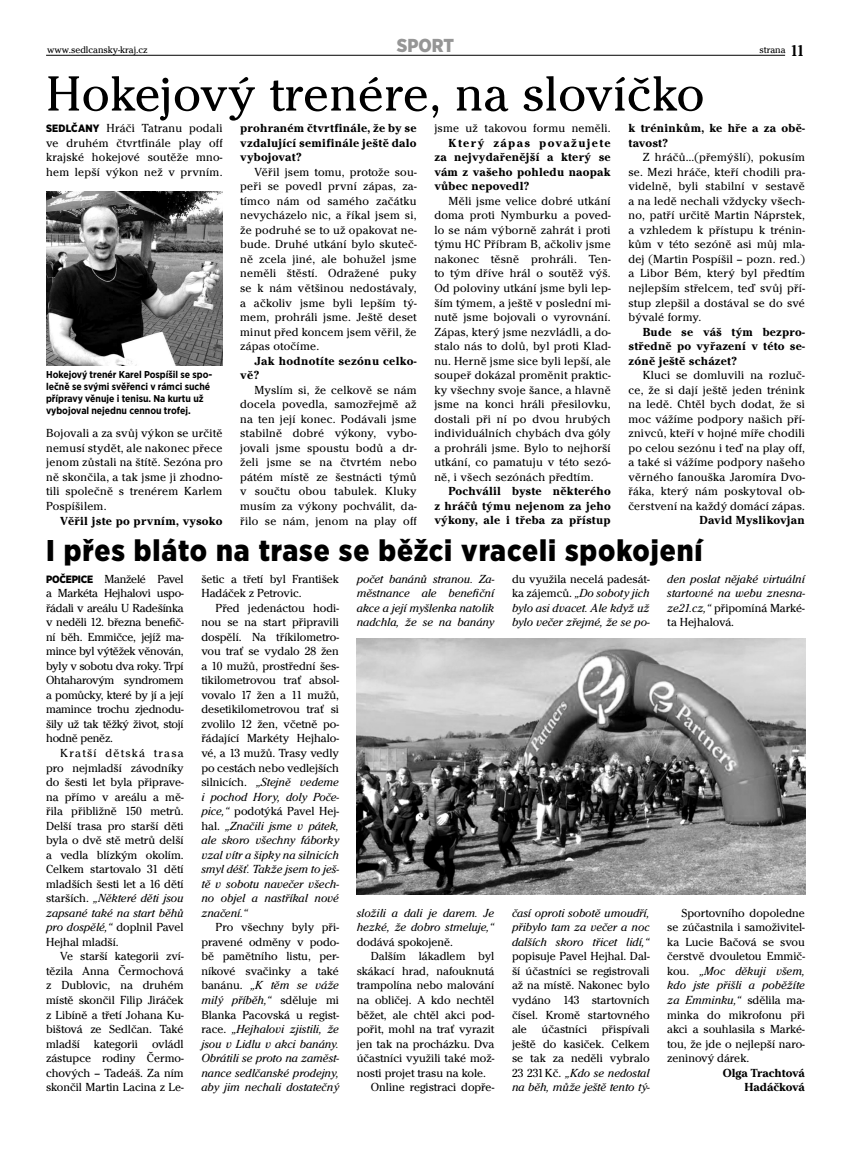
<style>
.page{position:relative;width:851px;height:1152px;background:#fff}
.page>*{position:absolute;margin:0;border:0;box-sizing:border-box;transform-origin:0 0}
.t1{font:51.25px "Cheltenham Itc TOT";letter-spacing:.01em;color:#000}
.t2{font:900 condensed 30px "Gotham CE";letter-spacing:.03em;color:#000}
.t3{font:900 condensed 18.75px "Gotham CE";color:#969696}
.t4{font:12.12px/14.5px "Cheltenham Itc TOT";color:#000;text-align:justify}
.t5{font:italic 12.12px/14.5px "Cheltenham Itc TOT";color:#000;text-align:justify}
.t6{font:700 12.12px/14.5px "Cheltenham Itc TOT";letter-spacing:.02em;color:#000;text-align:justify}
.t7{font:12.12px "Cheltenham Itc TOT";letter-spacing:.02em;color:#000}
.t8{font:700 12.12px/14.5px "Cheltenham Itc TOT";color:#000;text-align:right}
.t9{font:700 condensed 10px/12px "Gotham CE";color:#000}
.t10{font:10px "Cheltenham Itc TOT";color:#000}
.s1{font-weight:700;font-stretch:condensed;font-size:16.25px}
.s2{font-family:"Gotham CE";font-weight:900;font-stretch:condensed;font-size:10.62px}
.s3{font-style:italic}
.s4{font-style:normal}
</style>
<div class="page">
<hr style="left:46px;top:55px;width:739px;height:1px;background:#000">
<img style="left:46px;top:191px;width:176px;height:174px">
<img style="left:357px;top:638px;width:447px;height:256px">
<p class="t10" style="left:47px;top:46px;width:102px">www.sedlcansky-kraj.cz</p>
<h3 class="t3" style="left:397px;top:39px;width:59px">SPORT</h3>
<p class="t10" style="left:759px;top:46px;width:47px">strana <span class="s1">11</span></p>
<h1 class="t1" style="left:46px;top:75px;width:659px">Hokejový trenére, na slovíčko</h1>
<p class="t4" style="left:46px;top:122px;width:178px"><span class="s2">SEDLČANY</span> Hráči Tatranu podali ve druhém čtvrtfinále play off krajské hokejové soutěže mno&shy;hem lepší výkon než v prvním.</p>
<p class="t9" style="left:46px;top:369px;width:168px">Hokejový trenér Karel Pospíšil se spo&shy;lečně se svými svěřenci v rámci suché přípravy věnuje i tenisu. Na kurtu už vybojoval nejednu cennou trofej.</p>
<p class="t4" style="left:46px;top:427px;width:178px">Bojovali a za svůj výkon se určitě nemusí stydět, ale nakonec přece jenom zůstali na štítě. Sezóna pro ně skončila, a tak jsme ji zhodno&shy;tili společně s trenérem Karlem Pospíšilem.</p>
<p class="t6" style="left:60px;top:514px;width:164px">Věřil jste po prvním, vysoko</p>
<p class="t6" style="left:240px;top:122px;width:178px">prohraném čtvrtfinále, že by se vzdalující semifinále ještě dalo vybojovat?</p>
<p class="t4" style="left:240px;top:166px;width:178px;text-indent:14px">Věřil jsem tomu, protože sou&shy;peři se povedl první zápas, za&shy;tímco nám od samého začátku nevycházelo nic, a říkal jsem si, že podruhé se to už opakovat ne&shy;bude. Druhé utkání bylo skuteč&shy;ně zcela jiné, ale bohužel jsme neměli štěstí. Odražené puky se k nám většinou nedostávaly, a ačkoliv jsme byli lepším tý&shy;mem, prohráli jsme. Ještě deset minut před koncem jsem věřil, že zápas otočíme.</p>
<p class="t6" style="left:240px;top:354px;width:178px;text-indent:14px">Jak hodnotíte sezónu celko&shy;vě?</p>
<p class="t4" style="left:240px;top:383px;width:178px;text-indent:14px">Myslím si, že celkově se nám docela povedla, samozřejmě až na ten její konec. Podávali jsme stabilně dobré výkony, vybo&shy;jovali jsme spoustu bodů a dr&shy;želi jsme se na čtvrtém nebo pátém místě ze šestnácti týmů v součtu obou tabulek. Kluky musím za výkony pochválit, da&shy;řilo se nám, jenom na play off</p>
<p class="t7" style="left:434px;top:124px;width:178px">jsme už takovou formu neměli.</p>
<p class="t6" style="left:434px;top:136px;width:178px;text-indent:14px">Který zápas považujete za nejvydařenější a který se vám z vašeho pohledu naopak vůbec nepovedl?</p>
<p class="t4" style="left:434px;top:195px;width:178px;text-indent:14px">Měli jsme velice dobré utkání doma proti Nymburku a poved&shy;lo se nám výborně zahrát i proti týmu HC Příbram B, ačkoliv jsme nakonec těsně prohráli. Ten&shy;to tým dříve hrál o soutěž výš.<br>Od poloviny utkání jsme byli lep&shy;ším týmem, a ještě v poslední mi&shy;nutě jsme bojovali o vyrovnání.<br>Zápas, který jsme nezvládli, a do&shy;stalo nás to dolů, byl proti Klad&shy;nu. Herně jsme sice byli lepší, ale soupeř dokázal proměnit praktic&shy;ky všechny svoje šance, a hlavně jsme na konci hráli přesilovku, dostali při ní po dvou hrubých individuálních chybách dva góly a prohráli jsme. Bylo to nejhorší utkání, co pamatuju v této sezó&shy;ně, i všech sezónách předtím.</p>
<p class="t6" style="left:434px;top:485px;width:178px;text-indent:14px">Pochválil byste některého z hráčů týmu nejenom za jeho výkony, ale i třeba za přístup</p>
<p class="t6" style="left:628px;top:122px;width:178px">k tréninkům, ke hře a za obě&shy;tavost?</p>
<p class="t4" style="left:628px;top:151px;width:178px;text-indent:14px">Z hráčů…(přemýšlí), pokusím se. Mezi hráče, kteří chodili pra&shy;videlně, byli stabilní v sestavě a na ledě nechali vždycky všech&shy;no, patří určitě Martin Náprstek, a vzhledem k přístupu k trénin&shy;kům v této sezóně asi můj mla&shy;dej (Martin Pospíšil – pozn. red.) a Libor Bém, který byl předtím nejlepším střelcem, teď svůj pří&shy;stup zlepšil a dostával se do své bývalé formy.</p>
<p class="t6" style="left:628px;top:325px;width:178px;text-indent:14px">Bude se váš tým bezpro&shy;středně po vyřazení v této se&shy;zóně ještě scházet?</p>
<p class="t4" style="left:628px;top:369px;width:178px;text-indent:14px">Kluci se domluvili na rozluč&shy;ce, že si dají ještě jeden trénink na ledě. Chtěl bych dodat, že si moc vážíme podpory našich pří&shy;znivců, kteří v hojné míře chodili po celou sezónu i teď na play off, a také si vážíme podpory našeho věrného fanouška Jaromíra Dvo&shy;řáka, který nám poskytoval ob&shy;čerstvení na každý domácí zápas.</p>
<p class="t6" style="left:699px;top:514px;width:107px">David Myslikovjan</p>
<h2 class="t2" style="left:46px;top:539px;width:658px">I přes bláto na trase se běžci vraceli spokojení</h2>
<p class="t4" style="left:46px;top:572px;width:139px"><span class="s2">POČEPICE</span> Manželé Pavel a Markéta Hejhalovi uspo&shy;řádali v areálu U Radešínka v neděli 12. března benefič&shy;ní běh. Emmičce, jejíž ma&shy;mince byl výtěžek věnován, byly v sobotu dva roky. Trpí Ohtaharovým syndromem a pomůcky, které by jí a její mamince trochu zjednodu&shy;šily už tak těžký život, stojí hodně peněz.</p>
<p class="t4" style="left:46px;top:747px;width:139px;text-indent:14px">Kratší dětská trasa pro nejmladší závodníky do šesti let byla připrave&shy;na přímo v areálu a mě&shy;řila přibližně 150 metrů.<br>Delší trasa pro starší děti byla o dvě stě metrů delší a vedla blízkým okolím.<br>Celkem startovalo 31 dětí mladších šesti let a 16 dětí starších. <span class="s3">„Některé děti jsou zapsané také na start běhů pro dospělé,“</span> doplnil Pavel Hejhal mladší.</p>
<p class="t4" style="left:46px;top:950px;width:139px;text-indent:14px">Ve starší kategorii zví&shy;tězila Anna Čermochová z Dublovic, na druhém místě skončil Filip Jiráček z Libíně a třetí Johana Ku&shy;bištová ze Sedlčan. Také mladší kategorii ovládl zástupce rodiny Čermo&shy;chových – Tadeáš. Za ním skončil Martin Lacina z Le-</p>
<p class="t4" style="left:201px;top:572px;width:139px">šetic a třetí byl František<br>Hadáček z Petrovic.</p>
<p class="t4" style="left:201px;top:601px;width:139px;text-indent:14px">Před jedenáctou hodi&shy;nou se na start připravili dospělí. Na tříkilometro&shy;vou trať se vydalo 28 žen a 10 mužů, prostřední šes&shy;tikilometrovou trať absol&shy;vovalo 17 žen a 11 mužů, desetikilometrovou trať si zvolilo 12 žen, včetně po&shy;řádající Markéty Hejhalo&shy;vé, a 13 mužů. Trasy vedly po cestách nebo vedlejších silnicích. <span class="s3">„Stejně vedeme i pochod Hory, doly Poče&shy;pice,“</span> podotýká Pavel Hej&shy;hal. <span class="s3">„Značili jsme v pátek, ale skoro všechny fáborky vzal vítr a šipky na silnicích smyl déšť. Takže jsem to ješ&shy;tě v sobotu navečer všech&shy;no objel a nastříkal nové značení.“</span></p>
<p class="t5" style="left:201px;top:921px;width:139px;text-indent:14px"><span class="s4">Pro všechny byly při&shy;pravené odměny v podo&shy;bě pamětního listu, per&shy;níkové svačinky a také banánu.</span> „K těm se váže milý příběh,“ <span class="s4">sděluje mi Blanka Pacovská u regist&shy;race.</span> „Hejhalovi zjistili, že jsou v Lidlu v akci banány.<br>Obrátili se proto na zaměst&shy;nance sedlčanské prodejny, aby jim nechali dostatečný</p>
<p class="t5" style="left:356px;top:572px;width:139px">počet banánů stranou. Za&shy;městnance ale benefiční akce a její myšlenka natolik nadchla, že se na banány</p>
<p class="t5" style="left:512px;top:572px;width:139px"><span class="s4">du využila necelá padesát&shy;ka zájemců.</span> „Do soboty jich bylo asi dvacet. Ale když už bylo večer zřejmé, že se po-</p>
<p class="t5" style="left:356px;top:906px;width:139px">složili a dali je darem. Je hezké, že dobro stmeluje,“</p>
<p class="t4" style="left:356px;top:935px;width:98px">dodává spokojeně.</p>
<p class="t4" style="left:371px;top:950px;width:125px">Dalším lákadlem byl</p>
<p class="t4" style="left:356px;top:964px;width:139px">skákací hrad, nafouknutá</p>
<p class="t4" style="left:356px;top:979px;width:139px">trampolína nebo malování</p>
<p class="t4" style="left:356px;top:993px;width:139px">na obličej. A kdo nechtěl</p>
<p class="t4" style="left:356px;top:1008px;width:139px">běžet, ale chtěl akci pod-</p>
<p class="t4" style="left:356px;top:1022px;width:139px">pořit, mohl na trať vyrazit</p>
<p class="t4" style="left:356px;top:1037px;width:139px">jen tak na procházku. Dva</p>
<p class="t4" style="left:356px;top:1052px;width:139px">účastníci využili také mož-</p>
<p class="t4" style="left:356px;top:1066px;width:131px">nosti projet trasu na kole.</p>
<p class="t4" style="left:371px;top:1081px;width:125px">Online registraci dopře-</p>
<p class="t5" style="left:512px;top:906px;width:139px">časí oproti sobotě umoudří, přibylo tam za večer a noc dalších skoro třicet lidí,“</p>
<p class="t4" style="left:512px;top:950px;width:139px">popisuje Pavel Hejhal. Dal&shy;ší účastníci se registrovali až na místě. Nakonec bylo vydáno 143 startovních čísel. Kromě startovného ale účastníci přispívali ještě do kasiček. Celkem se tak za neděli vybralo 23 231 Kč. <span class="s3">„Kdo se nedostal na běh, může ještě tento tý-</span></p>
<p class="t5" style="left:667px;top:572px;width:139px">den poslat nějaké virtuální startovné na webu znesna&shy;ze21.cz,“ <span class="s4">připomíná Marké&shy;ta Hejhalová.</span></p>
<p class="t4" style="left:667px;top:906px;width:139px;text-indent:14px">Sportovního dopoledne se zúčastnila i samoživitel&shy;ka Lucie Bačová se svou čerstvě dvouletou Emmič&shy;kou. <span class="s3">„Moc děkuji všem, kdo jste přišli a poběžíte za Emminku,“</span> sdělila ma&shy;minka do mikrofonu při akci a souhlasila s Marké&shy;tou, že jde o nejlepší naro&shy;zeninový dárek.</p>
<p class="t8" style="left:722px;top:1066px;width:84px">Olga Trachtová<br>Hadáčková</p>
</div>
